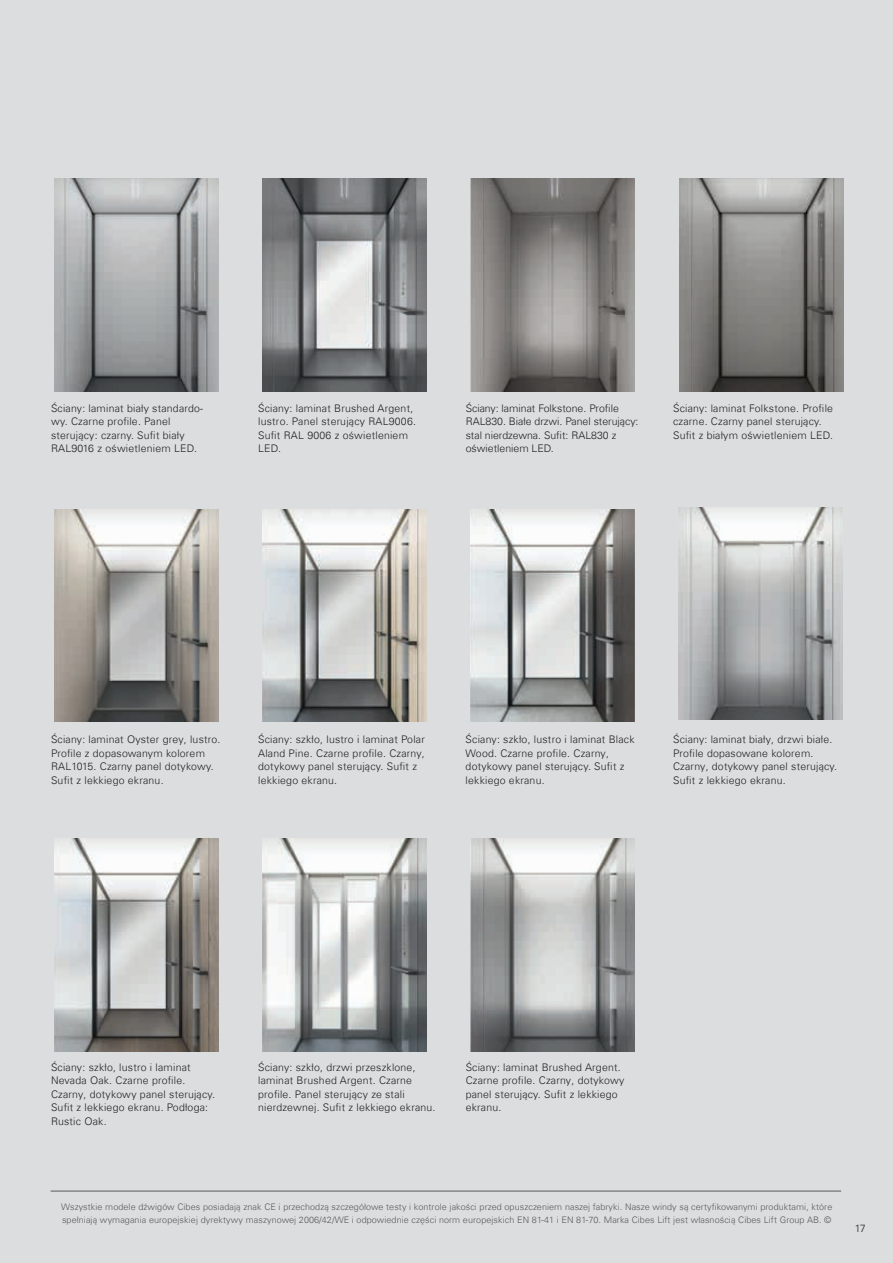
<style>
.page{position:relative;width:893px;height:1263px;background:#dbddde}
.page>*{position:absolute;margin:0;border:0;box-sizing:border-box;transform-origin:0 0}
.t1{font:300 10.5px/13.5px "Univers Com 45";letter-spacing:.02em;color:#231f20}
.t2{font:300 10.5px/13.5px "Univers Com 45";color:#231f20}
.t3{font:300 10.5px "Univers LT Std";color:#231f20}
.t4{font:300 9px/13.5px "Univers Com 45";letter-spacing:.01em;color:#57585a}
</style>
<div class="page">
<hr style="left:51px;top:1191px;width:790px;height:1px;background:#57585a">
<img style="left:54px;top:179px;width:164px;height:212px">
<img style="left:262px;top:179px;width:164px;height:212px">
<img style="left:471px;top:179px;width:164px;height:212px">
<img style="left:679px;top:179px;width:164px;height:212px">
<img style="left:262px;top:509px;width:164px;height:213px">
<img style="left:54px;top:509px;width:164px;height:213px">
<img style="left:471px;top:509px;width:164px;height:212px">
<img style="left:54px;top:839px;width:164px;height:212px">
<img style="left:678px;top:507px;width:164px;height:213px">
<img style="left:262px;top:839px;width:164px;height:212px">
<img style="left:471px;top:839px;width:164px;height:212px">
<p class="t1" style="left:51px;top:401px;width:154px">Ściany: laminat biały standardo&shy;wy. Czarne profile. Panel sterujący: czarny. Sufit biały<br>RAL9016 z oświetleniem LED.</p>
<p class="t1" style="left:258px;top:401px;width:159px">Ściany: laminat Brushed Argent, lustro. Panel sterujący RAL9006.<br>Sufit RAL 9006 z oświetleniem<br>LED.</p>
<p class="t2" style="left:466px;top:401px;width:174px">Ściany: laminat Folkstone. Profile<br>RAL830. Białe drzwi. Panel sterujący: stal nierdzewna. Sufit: RAL830 z oświetleniem LED.</p>
<p class="t1" style="left:673px;top:401px;width:161px">Ściany: laminat Folkstone. Profile czarne. Czarny panel sterujący.<br>Sufit z białym oświetleniem LED.</p>
<p class="t1" style="left:51px;top:733px;width:171px">Ściany: laminat Oyster grey, lustro.<br>Profile z dopasowanym kolorem<br>RAL1015. Czarny panel dotykowy.<br>Sufit z lekkiego ekranu.</p>
<p class="t1" style="left:258px;top:733px;width:168px">Ściany: szkło, lustro i laminat Polar<br>Aland Pine. Czarne profile. Czarny, dotykowy panel sterujący. Sufit z lekkiego ekranu.</p>
<p class="t1" style="left:466px;top:733px;width:170px">Ściany: szkło, lustro i laminat Black<br>Wood. Czarne profile. Czarny, dotykowy panel sterujący. Sufit z lekkiego ekranu.</p>
<p class="t1" style="left:673px;top:733px;width:166px">Ściany: laminat biały, drzwi białe.<br>Profile dopasowane kolorem.<br>Czarny, dotykowy panel sterujący.<br>Sufit z lekkiego ekranu.</p>
<p class="t1" style="left:51px;top:1060px;width:166px">Ściany: szkło, lustro i laminat<br>Nevada Oak. Czarne profile.<br>Czarny, dotykowy panel sterujący.<br>Sufit z lekkiego ekranu. Podłoga:<br>Rustic Oak.</p>
<p class="t1" style="left:258px;top:1060px;width:179px">Ściany: szkło, drzwi przeszklone, laminat Brushed Argent. Czarne profile. Panel sterujący ze stali nierdzewnej. Sufit z lekkiego ekranu.</p>
<p class="t1" style="left:466px;top:1060px;width:160px">Ściany: laminat Brushed Argent.<br>Czarne profile. Czarny, dotykowy panel sterujący. Sufit z lekkiego ekranu.</p>
<p class="t4" style="left:61px;top:1200px;width:773px">Wszystkie modele dźwigów Cibes posiadają znak CE i przechodzą szczegółowe testy i kontrole jakości przed opuszczeniem naszej fabryki. Nasze windy są certyfikowanymi produktami, które spełniają wymagania europejskiej dyrektywy maszynowej 2006/42/WE i odpowiednie części norm europejskich EN 81-41 i EN 81-70. Marka Cibes Lift jest własnością Cibes Lift Group AB. ©</p>
<p class="t3" style="left:855px;top:1222px;width:12px">17</p>
</div>
